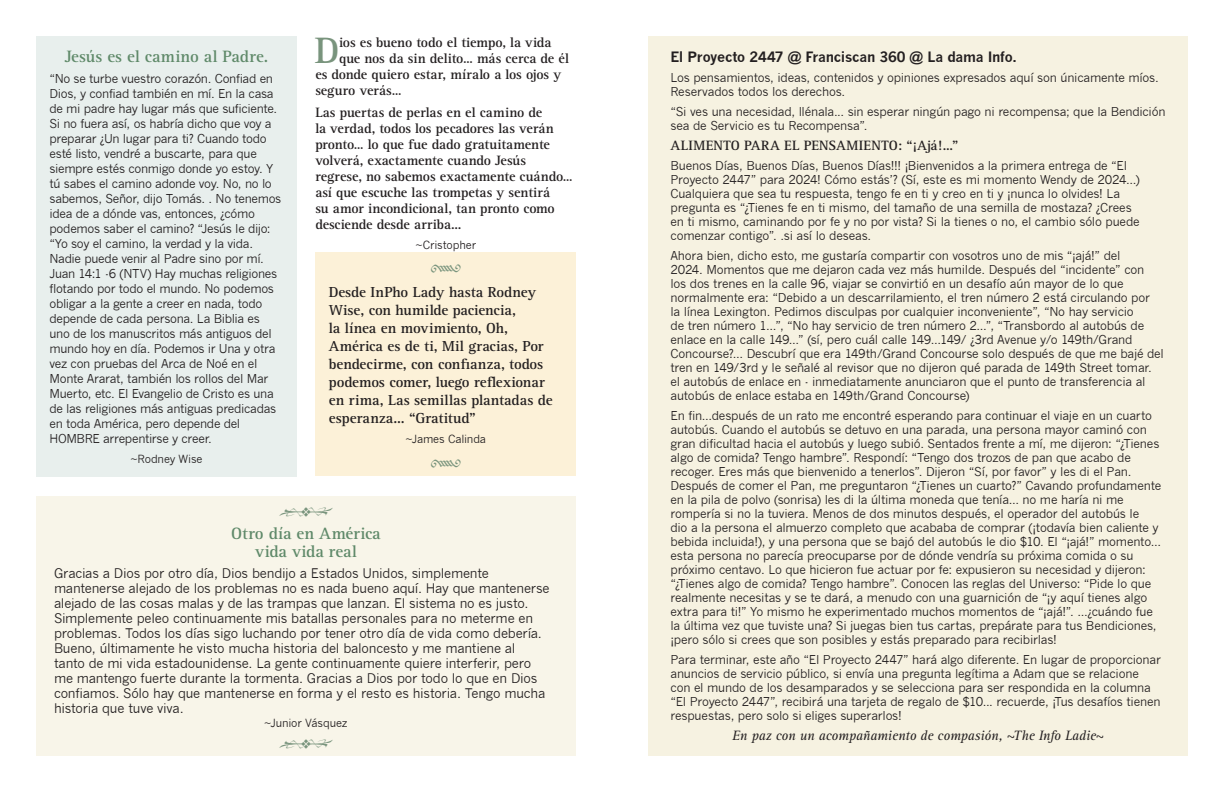
<style>
.page{position:relative;width:1224px;height:792px;background:#fff}
.page>*{position:absolute;margin:0;border:0;box-sizing:border-box;transform-origin:0 0}
.Normal__Web{font:700 38px "Rotis Serif";color:#79947d}
.t1{font:30px "Type Embellishments Two Plain";color:#79947d}
.t2{font:28px "Type Embellishments Two Plain";color:#79947d}
.Normal__Web-2{font:700 17px/18px "Rotis Serif";color:#5f8969;text-align:center}
.Normal__Web-3{font:700 15px/18px "Rotis Serif";letter-spacing:-.005em;color:#231f20}
.Normal__Web-4{font:700 14px/16px "Rotis Serif";letter-spacing:-.005em;color:#231f20}
.Normal__Web-5{font:italic 14px "Rotis Serif";letter-spacing:-.01em;color:#231f20}
.Normal__Web-6{font:700 14px "News Gothic";letter-spacing:-.02em;color:#231f20}
.Normal__Web-7{font:13px/15px "News Gothic";letter-spacing:-.02em;color:#231f20}
.Normal__Web-8{font:12px/14px "News Gothic";letter-spacing:-.02em;color:#231f20}
.Normal__Web-9{font:11px "News Gothic";letter-spacing:-.015em;color:#231f20}
</style>
<div class="page">
<div style="left:36px;top:497px;width:540px;height:259px;background:#f8f5e9"></div>
<div style="left:36px;top:36px;width:261px;height:441px;background:#e8efed"></div>
<div style="left:315px;top:252px;width:261px;height:224px;background:#fcf1d8"></div>
<div style="left:648px;top:36px;width:540px;height:720px;background:#f6f2e1"></div>
<p class="Normal__Web-2" style="left:65px;top:48px;width:205px">Jesús es el camino al Padre.</p>
<p class="Normal__Web-8" style="left:50px;top:72px;width:233px;line-height:15px">“No se turbe vuestro corazón. Confiad en Dios, y confiad también en mí. En la casa de mi padre hay lugar más que suficiente.<br>Si no fuera así, os habría dicho que voy a preparar ¿Un lugar para ti? Cuando todo esté listo, vendré a buscarte, para que siempre estés conmigo donde yo estoy. Y tú sabes el camino adonde voy. No, no lo sabemos, Señor, dijo Tomás. . No tenemos idea de a dónde vas, entonces, ¿cómo podemos saber el camino? “Jesús le dijo: “Yo soy el camino, la verdad y la vida.<br>Nadie puede venir al Padre sino por mí.<br>Juan 14:1 -6 (NTV) Hay muchas religiones flotando por todo el mundo. No podemos obligar a la gente a creer en nada, todo depende de cada persona. La Biblia es uno de los manuscritos más antiguos del mundo hoy en día. Podemos ir Una y otra vez con pruebas del Arca de Noé en el Monte Ararat, también los rollos del Mar Muerto, etc. El Evangelio de Cristo es una de las religiones más antiguas predicadas en toda América, pero depende del HOMBRE arrepentirse y creer.</p>
<p class="Normal__Web-9" style="left:130px;top:453px;width:74px">~Rodney Wise</p>
<p class="Normal__Web" style="left:315px;top:28px;width:26px">D</p>
<p class="Normal__Web-4" style="left:339px;top:34px;width:214px">ios es bueno todo el tiempo, la vida</p>
<p class="Normal__Web-4" style="left:339px;top:50px;width:231px">que nos da sin delito… más cerca de él</p>
<p class="Normal__Web-4" style="left:315px;top:66px;width:247px">es donde quiero estar, míralo a los ojos y</p>
<p class="Normal__Web-4" style="left:315px;top:82px;width:88px">seguro verás…</p>
<p class="Normal__Web-4" style="left:315px;top:104px;width:259px">Las puertas de perlas en el camino de<br>la verdad, todos los pecadores las verán pronto… lo que fue dado gratuitamente volverá, exactamente cuando Jesús regrese, no sabemos exactamente cuándo… así que escuche las trompetas y sentirá<br>su amor incondicional, tan pronto como desciende desde arriba...</p>
<p class="Normal__Web-9" style="left:416px;top:238px;width:62px">~Cristopher</p>
<p class="Normal__Web-3" style="left:329px;top:283px;width:225px">Desde InPho Lady hasta Rodney<br>Wise, con humilde paciencia,<br>la línea en movimiento, Oh,<br>América es de ti, Mil gracias, Por bendecirme, con confianza, todos podemos comer, luego reflexionar en rima, Las semillas plantadas de esperanza... “Gratitud”</p>
<p class="Normal__Web-9" style="left:406px;top:432px;width:82px">~James Calinda</p>
<p class="t2" style="left:430px;top:258px;width:34px">3</p>
<p class="t2" style="left:430px;top:453px;width:34px">3</p>
<p class="t1" style="left:278px;top:500px;width:58px">7</p>
<p class="Normal__Web-2" style="left:231px;top:525px;width:151px">Otro día en América vida vida real</p>
<p class="Normal__Web-7" style="left:54px;top:566px;width:497px">Gracias a Dios por otro día, Dios bendijo a Estados Unidos, simplemente mantenerse alejado de los problemas no es nada bueno aquí. Hay que mantenerse alejado de las cosas malas y de las trampas que lanzan. El sistema no es justo.<br>Simplemente peleo continuamente mis batallas personales para no meterme en problemas. Todos los días sigo luchando por tener otro día de vida como debería.<br>Bueno, últimamente he visto mucha historia del baloncesto y me mantiene al tanto de mi vida estadounidense. La gente continuamente quiere interferir, pero me mantengo fuerte durante la tormenta. Gracias a Dios por todo lo que en Dios confiamos. Sólo hay que mantenerse en forma y el resto es historia. Tengo mucha historia que tuve viva.</p>
<p class="Normal__Web-9" style="left:264px;top:716px;width:85px">~Junior Vásquez</p>
<p class="t1" style="left:278px;top:732px;width:58px">7</p>
<p class="Normal__Web-6" style="left:670px;top:49px;width:348px">El Proyecto 2447 @ Franciscan 360 @ La dama Info.</p>
<p class="Normal__Web-8" style="left:670px;top:71px;width:490px">Los pensamientos, ideas, contenidos y opiniones expresados aquí son únicamente míos.<br>Reservados todos los derechos.</p>
<p class="Normal__Web-8" style="left:670px;top:105px;width:497px">“Si ves una necesidad, llénala... sin esperar ningún pago ni recompensa; que la Bendición sea de Servicio es tu Recompensa”.</p>
<p class="Normal__Web-4" style="left:670px;top:138px;width:289px">ALIMENTO PARA EL PENSAMIENTO: “¡Ajá!...”</p>
<p class="Normal__Web-8" style="left:670px;top:159px;width:471px">Buenos Días, Buenos Días, Buenos Días!!! ¡Bienvenidos a la primera entrega de “El Proyecto 2447” para 2024! Cómo estás’? (Sí, este es mi momento Wendy de 2024...)<br>Cualquiera que sea tu respuesta, tengo fe en ti y creo en ti y ¡nunca lo olvides! La pregunta es “¿Tienes fe en ti mismo, del tamaño de una semilla de mostaza? ¿Crees en ti mismo, caminando por fe y no por vista? Si la tienes o no, el cambio sólo puede comenzar contigo”. .si así lo deseas.</p>
<p class="Normal__Web-8" style="left:670px;top:249px;width:495px">Ahora bien, dicho esto, me gustaría compartir con vosotros uno de mis “¡ajá!” del<br>2024. Momentos que me dejaron cada vez más humilde. Después del “incidente” con<br>los dos trenes en la calle 96, viajar se convirtió en un desafío aún mayor de lo que normalmente era: “Debido a un descarrilamiento, el tren número 2 está circulando por<br>la línea Lexington. Pedimos disculpas por cualquier inconveniente”, “No hay servicio<br>de tren número 1...”, “No hay servicio de tren número 2...”, “Transbordo al autobús de enlace en la calle 149...” (sí, pero cuál calle 149...149/ ¿3rd Avenue y/o 149th/Grand Concourse?... Descubrí que era 149th/Grand Concourse solo después de que me bajé del tren en 149/3rd y le señalé al revisor que no dijeron qué parada de 149th Street tomar. el autobús de enlace en - inmediatamente anunciaron que el punto de transferencia al autobús de enlace estaba en 149th/Grand Concourse)</p>
<p class="Normal__Web-8" style="left:670px;top:409px;width:492px">En fin...después de un rato me encontré esperando para continuar el viaje en un cuarto autobús. Cuando el autobús se detuvo en una parada, una persona mayor caminó con gran dificultad hacia el autobús y luego subió. Sentados frente a mí, me dijeron: “¿Tienes algo de comida? Tengo hambre”. Respondí: “Tengo dos trozos de pan que acabo de recoger. Eres más que bienvenido a tenerlos”. Dijeron “Sí, por favor” y les di el Pan.<br>Después de comer el Pan, me preguntaron “¿Tienes un cuarto?” Cavando profundamente en la pila de polvo (sonrisa) les di la última moneda que tenía... no me haría ni me rompería si no la tuviera. Menos de dos minutos después, el operador del autobús le<br>dio a la persona el almuerzo completo que acababa de comprar (¡todavía bien caliente y bebida incluida!), y una persona que se bajó del autobús le dio $10. El “¡ajá!” momento... esta persona no parecía preocuparse por de dónde vendría su próxima comida o su próximo centavo. Lo que hicieron fue actuar por fe: expusieron su necesidad y dijeron: “¿Tienes algo de comida? Tengo hambre”. Conocen las reglas del Universo: “Pide lo que realmente necesitas y se te dará, a menudo con una guarnición de “¡y aquí tienes algo extra para ti!” Yo mismo he experimentado muchos momentos de “¡ajá!”. ...¿cuándo fue la última vez que tuviste una? Si juegas bien tus cartas, prepárate para tus Bendiciones, ¡pero sólo si crees que son posibles y estás preparado para recibirlas!</p>
<p class="Normal__Web-8" style="left:670px;top:653px;width:492px">Para terminar, este año “El Proyecto 2447” hará algo diferente. En lugar de proporcionar anuncios de servicio público, si envía una pregunta legítima a Adam que se relacione con el mundo de los desamparados y se selecciona para ser respondida en la columna “El Proyecto 2447”, recibirá una tarjeta de regalo de $10... recuerde, ¡Tus desafíos tienen respuestas, pero solo si eliges superarlos!</p>
<p class="Normal__Web-5" style="left:732px;top:728px;width:373px">En paz con un acompañamiento de compasión, ~The Info Ladie~</p>
</div>
